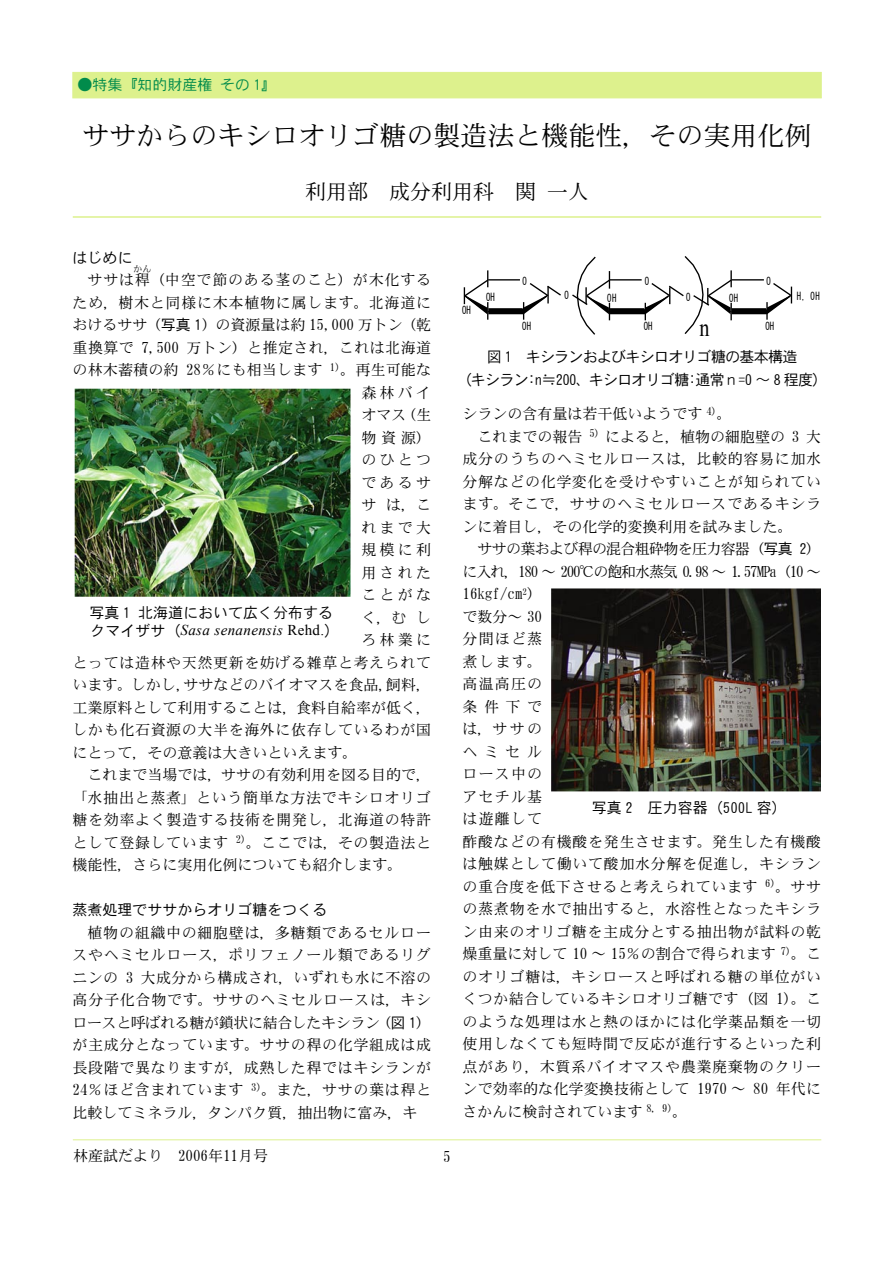
<style>
.page{position:relative;width:893px;height:1263px;background:#fff}
.page>*{position:absolute;margin:0;border:0;box-sizing:border-box;transform-origin:0 0}
.t1{font:27px "DFHS Mincho W3 WIN RKSJ H";color:#000}
.t2{font:24.9px "Times New Roman";color:#000;scale:.81 1}
.t3{font:21px "DFHS Mincho W3 WIN RKSJ H";color:#000}
.t4{font:15px/22.5px "DFHS Mincho W3 WIN RKSJ H";letter-spacing:.04em;color:#000}
.t5{font:15px "DFHS Mincho W3 WIN RKSJ H";color:#000}
.t6{font:15px/22.5px "DFHS Gothic W3 WIN RKSJ H";letter-spacing:-.05em;color:#000;text-align:center}
.t7{font:15px "DFHS Gothic W3 WIN RKSJ H";color:#000}
.t8{font:italic 15px "Times New Roman";letter-spacing:.025em;color:#000}
.t9{font:15px "DFHS Mincho W3 WIN RKSJ H";letter-spacing:.01em;color:#000}
.t10{font:15px "DFHS Gothic W3 WIN RKSJ H";color:#018b4b}
.t11{font:10.8px "MS Gothic";letter-spacing:.03em;color:#000;scale:.81 1}
.t12{font:9px "DFHS Mincho W3 WIN RKSJ H";color:#000}
.s1{font-family:"DFHS Gothic W3 WIN RKSJ H"}
.s2{font-family:"DFHS Gothic W3 WIN RKSJ H";font-style:normal}
.s3{font-style:normal}
</style>
<div class="page">
<img style="left:75px;top:389px;width:275px;height:208px">
<svg style="left:463px;top:270px;width:98px;height:50px"></svg>
<svg style="left:572px;top:256px;width:221px;height:79px"></svg>
<img style="left:551px;top:588px;width:270px;height:203px">
<div style="left:73px;top:72px;width:748px;height:26px;background:#ddf18d"></div>
<svg style="left:72px;top:216px;width:750px;height:2px"></svg>
<svg style="left:72px;top:1139px;width:750px;height:2px"></svg>
<p class="t10" style="left:78px;top:77px;width:200px">●特集 『知的財産権 その 1』</p>
<h1 class="t1" style="left:83px;top:122px;width:730px">ササからのキシロオリゴ糖の製造法と機能性，その実用化例</h1>
<h3 class="t3" style="left:305px;top:181px;width:285px">利用部　成分利用科　関 一人</h3>
<p class="t7" style="left:73px;top:250px;width:61px">はじめに</p>
<p class="t4" style="left:73px;top:268px;width:360px">　ササは稈（中空で節のある茎のこと）が木化する</p>
<p class="t4" style="left:73px;top:291px;width:360px">ため，樹木と同様に木本植物に属します。北海道に</p>
<p class="t5" style="left:73px;top:317px;width:360px">おけるササ（<span class="s1">写真 1</span>）の資源量は約 15,000 万トン（乾</p>
<p class="t4" style="left:73px;top:336px;width:360px">重換算で 7,500 万トン）と推定され，これは北海道</p>
<p class="t9" style="left:73px;top:362px;width:360px">の林木蓄積の約 28％にも相当します <sup>1）</sup>。再生可能な</p>
<p class="t4" style="left:361px;top:381px;width:71px">森林バイ</p>
<p class="t4" style="left:361px;top:403px;width:71px">オマス（生</p>
<p class="t4" style="left:361px;top:426px;width:71px">物資源）</p>
<p class="t4" style="left:361px;top:448px;width:71px">のひとつ</p>
<p class="t4" style="left:361px;top:471px;width:71px">であるサ</p>
<p class="t4" style="left:361px;top:493px;width:71px">サ は，こ</p>
<p class="t4" style="left:361px;top:516px;width:71px">れまで大</p>
<p class="t4" style="left:361px;top:538px;width:71px">規模に利</p>
<p class="t4" style="left:361px;top:561px;width:71px">用された</p>
<p class="t4" style="left:361px;top:583px;width:71px">ことがな</p>
<p class="t4" style="left:361px;top:606px;width:71px">く，む し</p>
<p class="t4" style="left:361px;top:628px;width:71px">ろ林業に</p>
<p class="t4" style="left:73px;top:651px;width:360px">とっては造林や天然更新を妨げる雑草と考えられて</p>
<p class="t5" style="left:73px;top:677px;width:360px">います。しかし，ササなどのバイオマスを食品，飼料，</p>
<p class="t5" style="left:73px;top:700px;width:360px">工業原料として利用することは，食料自給率が低く，</p>
<p class="t4" style="left:73px;top:718px;width:360px">しかも化石資源の大半を海外に依存しているわが国</p>
<p class="t5" style="left:73px;top:745px;width:286px">にとって，その意義は大きいといえます。</p>
<p class="t5" style="left:73px;top:767px;width:360px">　これまで当場では，ササの有効利用を図る目的で，</p>
<p class="t4" style="left:73px;top:786px;width:360px">「水抽出と蒸煮」という簡単な方法でキシロオリゴ</p>
<p class="t4" style="left:73px;top:808px;width:360px">糖を効率よく製造する技術を開発し，北海道の特許</p>
<p class="t4" style="left:73px;top:831px;width:360px">として登録しています <sup>2）</sup>。ここでは，その製造法と</p>
<p class="t5" style="left:73px;top:857px;width:331px">機能性，さらに実用化例についても紹介します。</p>
<p class="t7" style="left:73px;top:902px;width:256px">蒸煮処理でササからオリゴ糖をつくる</p>
<p class="t4" style="left:73px;top:921px;width:360px;text-align:justify;text-indent:15px">植物の組織中の細胞壁は，多糖類であるセルロースやヘミセルロース，ポリフェノール類であるリグニンの 3 大成分から構成され，いずれも水に不溶の高分子化合物です。ササのヘミセルロースは，キシロースと呼ばれる糖が鎖状に結合したキシラン（<span class="s1">図 1</span>）が主成分となっています。ササの稈の化学組成は成長段階で異なりますが，成熟した稈ではキシランが24％ほど含まれています <sup>3）</sup>。また，ササの葉は稈と比較してミネラル，タンパク質，抽出物に富み，キ</p>
<p class="t12" style="left:134px;top:264px;width:19px">かん</p>
<p class="t7" style="left:89px;top:605px;width:245px">写真 1 北海道において広く分布する</p>
<p class="t8" style="left:90px;top:620px;width:251px"><span class="s2">クマイザサ（</span>Sasa senanensis <span class="s3">Rehd.</span><span class="s2">）</span></p>
<p class="t5" style="left:73px;top:1148px;width:197px">林産試だより　2006年11月号</p>
<p class="t11" style="left:462px;top:305px;width:12px">OH</p>
<p class="t11" style="left:486px;top:292px;width:12px">OH</p>
<p class="t11" style="left:523px;top:275px;width:7px">O</p>
<p class="t11" style="left:522px;top:321px;width:13px">OH</p>
<p class="t11" style="left:564px;top:290px;width:7px">O</p>
<p class="t11" style="left:607px;top:293px;width:13px">OH</p>
<p class="t11" style="left:645px;top:275px;width:7px">O</p>
<p class="t11" style="left:644px;top:320px;width:12px">OH</p>
<p class="t11" style="left:686px;top:291px;width:7px">O</p>
<p class="t11" style="left:729px;top:293px;width:13px">OH</p>
<p class="t11" style="left:766px;top:275px;width:7px">O</p>
<h2 class="t2" style="left:700px;top:311px;width:14px">n</h2>
<p class="t11" style="left:765px;top:321px;width:12px">OH</p>
<p class="t11" style="left:797px;top:291px;width:30px">H, OH</p>
<p class="t6" style="left:457px;top:345px;width:372px">図 1　キシランおよびキシロオリゴ糖の基本構造<br>（キシラン：n≒200、キシロオリゴ糖：通常ｎ=0 ～ 8 程度）</p>
<p class="t4" style="left:463px;top:402px;width:360px">シランの含有量は若干低いようです <sup>4）</sup>。<br>　これまでの報告 <sup>5）</sup>によると，植物の細胞壁の 3 大成分のうちのヘミセルロースは，比較的容易に加水分解などの化学変化を受けやすいことが知られています。そこで，ササのヘミセルロースであるキシランに着目し，その化学的変換利用を試みました。</p>
<p class="t4" style="left:463px;top:537px;width:360px;text-indent:15px">ササの葉および稈の混合粗砕物を圧力容器（<span class="s1">写真 2</span>）に入れ，180 ～ 200℃の飽和水蒸気 0.98 ～ 1.57MPa（10 ～<br>16kgf/cm<sup>2</sup>）<br>で数分～ 30<br>分間ほど蒸<br>煮します。<br>高温高圧の<br>条件下で<br>は，ササの<br>ヘミセル<br>ロース中の<br>アセチル基<br>は遊離して<br>酢酸などの有機酸を発生させます。発生した有機酸は触媒として働いて酸加水分解を促進し，キシランの重合度を低下させると考えられています <sup>6）</sup>。ササの蒸煮物を水で抽出すると，水溶性となったキシラン由来のオリゴ糖を主成分とする抽出物が試料の乾燥重量に対して 10 ～ 15％の割合で得られます <sup>7）</sup>。このオリゴ糖は，キシロースと呼ばれる糖の単位がいくつか結合しているキシロオリゴ糖です（図 1）。このような処理は水と熱のほかには化学薬品類を一切使用しなくても短時間で反応が進行するといった利点があり，木質系バイオマスや農業廃棄物のクリーンで効率的な化学変換技術として 1970 ～ 80 年代にさかんに検討されています <sup>8,</sup> <sup>9）</sup>。</p>
<p class="t7" style="left:592px;top:800px;width:196px">写真 2　圧力容器（500L 容）</p>
<p class="t4" style="left:443px;top:1145px;width:9px">5</p>
</div>
